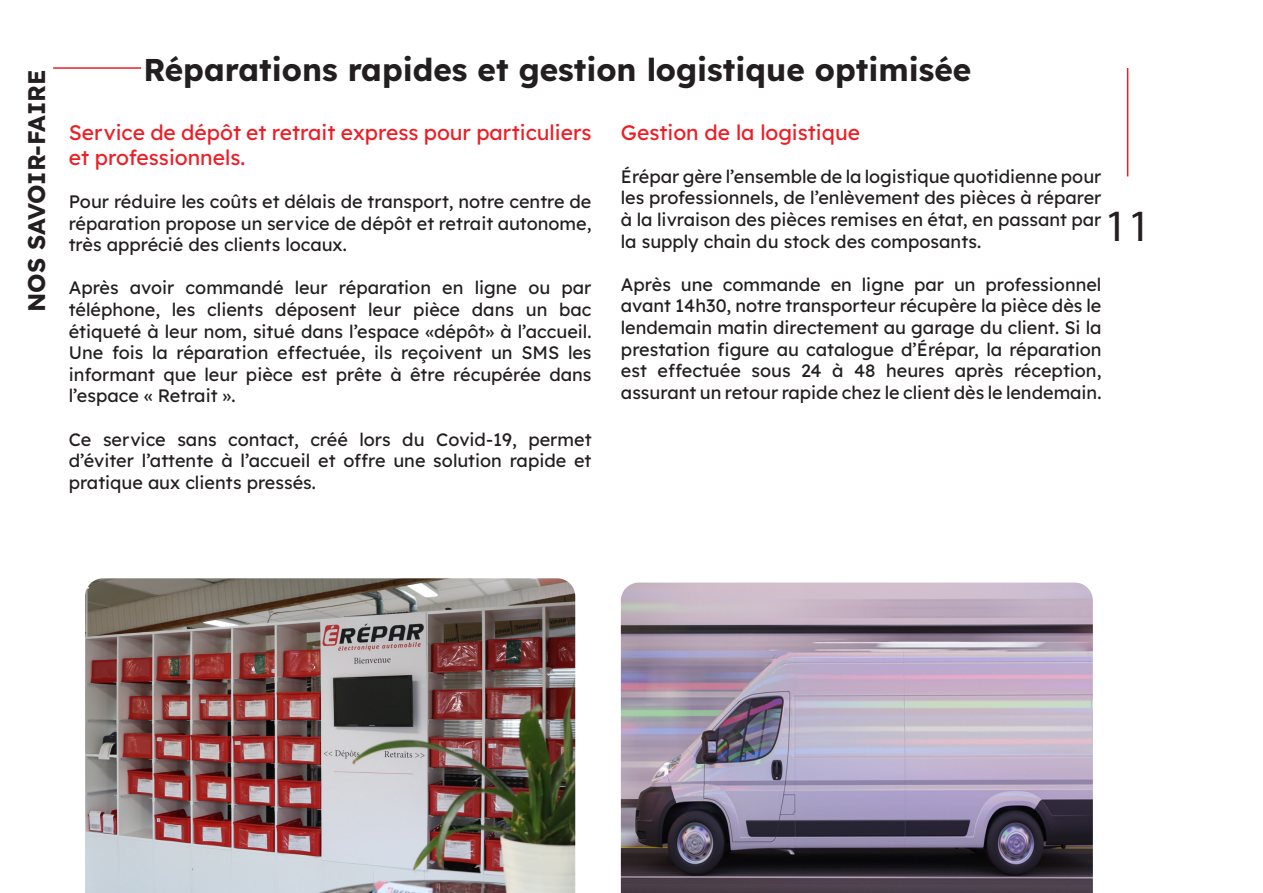
<style>
.page{position:relative;width:1263px;height:893px;background:#fff}
.page>*{position:absolute;margin:0;border:0;box-sizing:border-box;transform-origin:0 0}
.t1{font:45px "Myriad Pro";color:#231f20}
.titre_para{font:700 31.5px "Lexend";color:#231f20}
.Titre_sommaire{font:700 24px "Lexend";color:#231f20}
.SOUS_TITRE{font:21px/25.2px "Lexend";color:#ee1c25}
.Texte{font:18px/21.6px "Lexend";color:#231f20;text-align:justify}
</style>
<div class="page">
<hr style="left:1127px;top:68px;width:1px;height:108px;background:#ee1c25">
<img style="left:85px;top:578px;width:490px;height:315px">
<img style="left:621px;top:583px;width:472px;height:310px">
<hr style="left:53px;top:67px;width:88px;height:2px;background:#ee1c25">
<p class="Titre_sommaire" style="left:18px;top:312px;width:244px;rotate:-90deg">NOS SAVOIR-FAIRE</p>
<p class="titre_para" style="left:143px;top:45px;width:829px">Réparations rapides et gestion logistique optimisée</p>
<p class="SOUS_TITRE" style="left:69px;top:118px;width:524px">Service de dépôt et retrait express pour particuliers et professionnels.</p>
<p class="Texte" style="left:69px;top:190px;width:524px">Pour réduire les coûts et délais de transport, notre centre de réparation propose un service de dépôt et retrait autonome, très apprécié des clients locaux.</p>
<p class="Texte" style="left:69px;top:276px;width:524px">Après avoir commandé leur réparation en ligne ou par téléphone, les clients déposent leur pièce dans un bac étiqueté à leur nom, situé dans l’espace «dépôt» à l’accueil.<br>Une fois la réparation effectuée, ils reçoivent un SMS les informant que leur pièce est prête à être récupérée dans l’espace « Retrait ».</p>
<p class="Texte" style="left:69px;top:427px;width:524px">Ce service sans contact, créé lors du Covid-19, permet d’éviter l’attente à l’accueil et offre une solution rapide et pratique aux clients pressés.</p>
<p class="SOUS_TITRE" style="left:621px;top:118px;width:241px">Gestion de la logistique</p>
<p class="Texte" style="left:621px;top:164px;width:482px">Érépar gère l’ensemble de la logistique quotidienne pour les professionnels, de l’enlèvement des pièces à réparer à la livraison des pièces remises en état, en passant par la supply chain du stock des composants.</p>
<p class="Texte" style="left:621px;top:272px;width:482px">Après une commande en ligne par un professionnel avant 14h30, notre transporteur récupère la pièce dès le lendemain matin directement au garage du client. Si la prestation figure au catalogue d’Érépar, la réparation est effectuée sous 24 à 48 heures après réception, assurant un retour rapide chez le client dès le lendemain.</p>
<h1 class="t1" style="left:1104px;top:198px;width:48px">11</h1>
</div>
